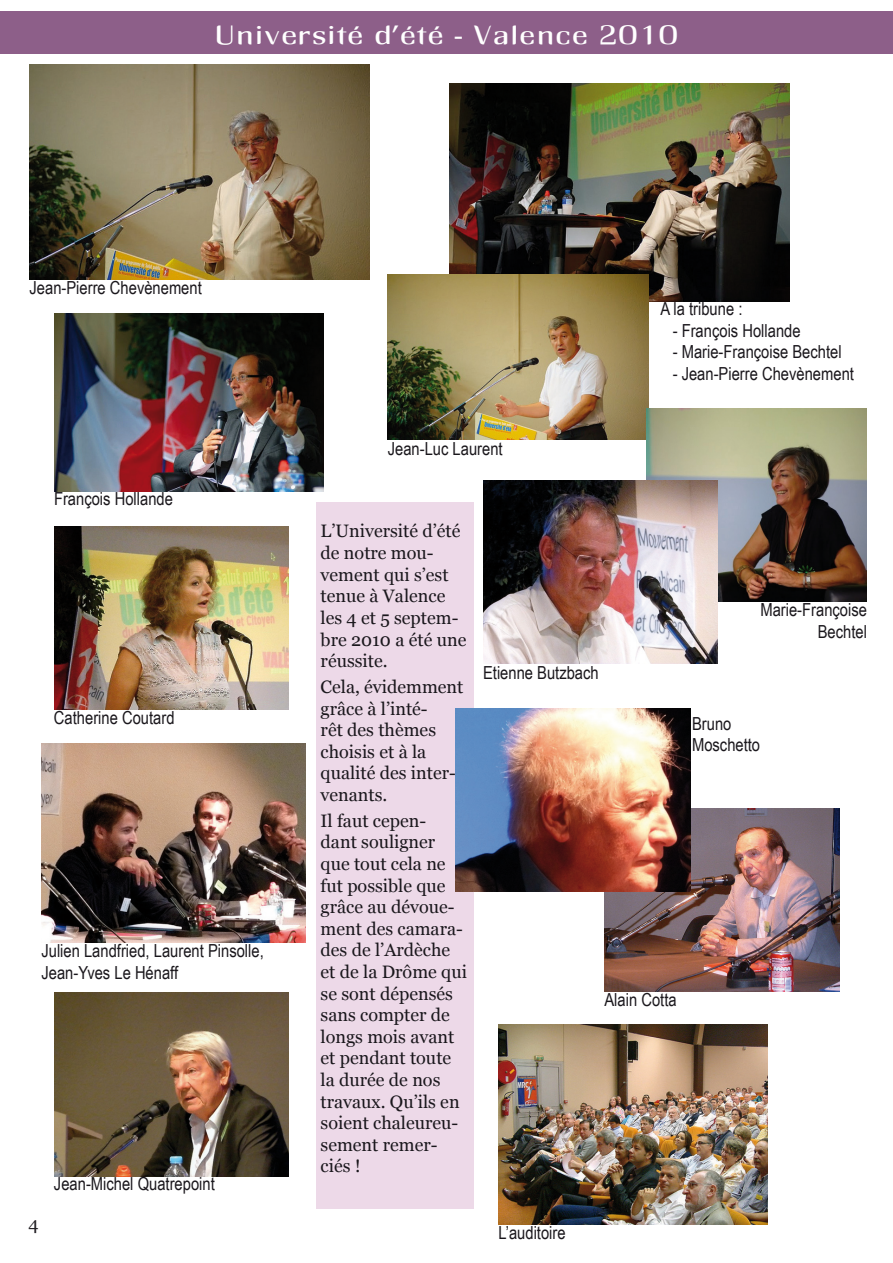
<style>
.page{position:relative;width:893px;height:1263px;background:#fff}
.page>*{position:absolute;margin:0;border:0;box-sizing:border-box;transform-origin:0 0}
.t1{font:27.6px "R Mmidserif";letter-spacing:.01em;color:#fff;scale:1.23 1}
.t2{font:18px/21.6px "Georgia";color:#1a171c}
.t3{font:18px/21.6px "Arial Narrow";color:#1a171c}
</style>
<div class="page">
<div style="left:0;top:11px;width:893px;height:43px;background:#8d5f89"></div>
<img style="left:54px;top:993px;width:235px;height:183px">
<img style="left:41px;top:744px;width:265px;height:198px">
<img style="left:54px;top:313px;width:269px;height:178px">
<img style="left:30px;top:64px;width:340px;height:216px">
<img style="left:54px;top:526px;width:235px;height:184px">
<img style="left:498px;top:1024px;width:269px;height:201px">
<img style="left:449px;top:84px;width:340px;height:217px">
<img style="left:604px;top:808px;width:235px;height:184px">
<div style="left:316px;top:502px;width:158px;height:707px;background:#edd9e8"></div>
<img style="left:456px;top:708px;width:235px;height:184px">
<img style="left:388px;top:274px;width:260px;height:165px">
<img style="left:647px;top:408px;width:219px;height:193px">
<img style="left:483px;top:480px;width:235px;height:184px">
<h1 class="t1" style="left:215px;top:20px;width:379px">Université d’été - Valence 2010</h1>
<p class="t3" style="left:30px;top:276px;width:174px">Jean-Pierre Chevènement</p>
<p class="t3" style="left:54px;top:487px;width:120px">François Hollande</p>
<p class="t3" style="left:388px;top:437px;width:116px">Jean-Luc Laurent</p>
<p class="t3" style="left:660px;top:297px;width:84px">A la tribune :</p>
<p class="t3" style="left:673px;top:319px;width:129px">- François Hollande</p>
<p class="t3" style="left:673px;top:340px;width:170px">- Marie-Françoise Bechtel</p>
<p class="t3" style="left:673px;top:362px;width:183px">- Jean-Pierre Chevènement</p>
<p class="t3" style="left:54px;top:706px;width:122px">Catherine Coutard</p>
<p class="t3" style="left:41px;top:939px;width:224px">Julien Landfried, Laurent Pinsolle,<br>Jean-Yves Le Hénaff</p>
<p class="t2" style="left:28px;top:1213px;width:12px">4</p>
<p class="t3" style="left:54px;top:1172px;width:162px">Jean-Michel Quatrepoint</p>
<p class="t2" style="left:321px;top:520px;width:147px">L’Université d’été de notre mou&shy;vement qui s’est tenue à Valence les 4 et 5 septem&shy;bre 2010 a été une réussite.</p>
<p class="t2" style="left:321px;top:676px;width:144px">Cela, évidemment grâce à l’inté-<br>rêt des thèmes choisis et à la qualité des inter&shy;venants.</p>
<p class="t2" style="left:321px;top:810px;width:148px">Il faut cepen&shy;dant souligner que tout cela ne fut possible que grâce au dévoue&shy;ment des camara&shy;des de l’Ardèche et de la Drôme qui se sont dépensés sans compter de longs mois avant et pendant toute la durée de nos travaux. Qu’ils en soient chaleureu&shy;sement remer&shy;ciés !</p>
<p class="t3" style="left:483px;top:661px;width:117px">Etienne Butzbach</p>
<p class="t3" style="left:760px;top:598px;width:108px;text-align:right">Marie-Françoise<br>Bechtel</p>
<p class="t3" style="left:692px;top:712px;width:70px">Bruno<br>Moschetto</p>
<p class="t3" style="left:604px;top:988px;width:74px">Alain Cotta</p>
<p class="t3" style="left:498px;top:1221px;width:69px">L’auditoire</p>
</div>
